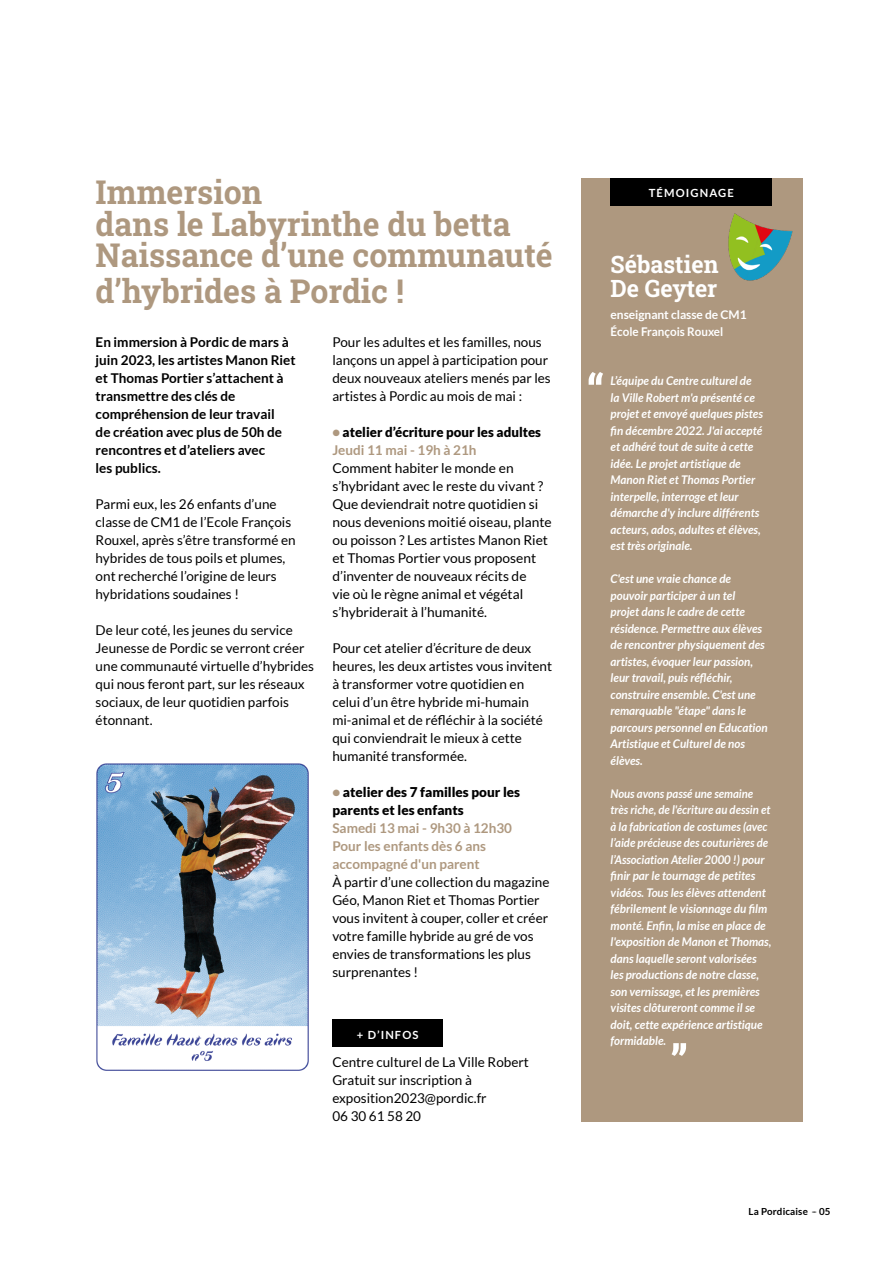
<style>
.page{position:relative;width:893px;height:1263px;background:#fff}
.page>*{position:absolute;margin:0;border:0;box-sizing:border-box;transform-origin:0 0}
.t1{font:33px/31.5px "Roboto Slab";color:#ae987f}
.t2{font:24px/24px "Roboto Slab";color:#fff}
.t3{font:13.5px/18px "Lato";color:#000}
.t4{font:700 13.5px/18px "Lato";color:#000}
.t5{font:900 13.5px/18px "Lato";color:#000}
.t6{font:700 13.5px/18px "Lato";color:#ae987f}
.t7{font:italic 700 12px/16.5px "Lato";color:#fff}
.t8{font:italic 700 12px/16.5px "Lato";color:#fff;scale:.94 1}
.t9{font:700 12px/16.5px "Lato";letter-spacing:-.005em;color:#fff}
.t10{font:700 11.25px "Lato";letter-spacing:.1em;color:#fff}
.t11{font:700 9.75px "Lato";letter-spacing:.015em;color:#000}
.s1{color:#ae987f}
.s2{font-weight:700;color:#ae987f}
.s3{font-weight:400}
</style>
<div class="page">
<div style="left:581px;top:179px;width:222px;height:943px;background:#ae987f"></div>
<div style="left:611px;top:179px;width:161px;height:27px;background:#000"></div>
<svg style="left:589px;top:372px;width:14px;height:13px"></svg>
<svg style="left:672px;top:1043px;width:14px;height:13px"></svg>
<img style="left:728px;top:213px;width:65px;height:68px">
<img style="left:96px;top:763px;width:213px;height:308px">
<div style="left:332px;top:1019px;width:111px;height:28px;background:#000"></div>
<h1 class="t1" style="left:96px;top:175px;width:459px">Immersion<br>dans le Labyrinthe du betta<br>Naissance d’une communauté</h1>
<h1 class="t1" style="left:96px;top:274px;width:310px">d’hybrides à Pordic !</h1>
<p class="t4" style="left:96px;top:333px;width:202px">En immersion à Pordic de mars à juin 2023, les artistes Manon Riet et Thomas Portier s’attachent à transmettre des clés de compréhension de leur travail<br>de création avec plus de 50h de rencontres et d’ateliers avec<br>les publics.</p>
<p class="t3" style="left:96px;top:495px;width:201px">Parmi eux, les 26 enfants d’une classe de CM1 de l’Ecole François<br>Rouxel, après s’être transformé en hybrides de tous poils et plumes, ont recherché l’origine de leurs hybridations soudaines !</p>
<p class="t3" style="left:96px;top:621px;width:220px">De leur coté, les jeunes du service<br>Jeunesse de Pordic se verront créer une communauté virtuelle d’hybrides qui nous feront part, sur les réseaux sociaux, de leur quotidien parfois étonnant.</p>
<p class="t3" style="left:332px;top:333px;width:220px">Pour les adultes et les familles, nous lançons un appel à participation pour deux nouveaux ateliers menés par les artistes à Pordic au mois de mai :</p>
<p class="t5" style="left:332px;top:423px;width:210px"><span class="s1">•</span> atelier d’écriture pour les adultes<br><span class="s2">Jeudi 11 mai - 19h à 21h</span></p>
<p class="t3" style="left:332px;top:459px;width:221px">Comment habiter le monde en s’hybridant avec le reste du vivant ?<br>Que deviendrait notre quotidien si nous devenions moitié oiseau, plante ou poisson ? Les artistes Manon Riet et Thomas Portier vous proposent d’inventer de nouveaux récits de<br>vie où le règne animal et végétal s’hybriderait à l’humanité.</p>
<p class="t3" style="left:332px;top:639px;width:221px">Pour cet atelier d’écriture de deux heures, les deux artistes vous invitent à transformer votre quotidien en celui d’un être hybride mi-humain mi-animal et de réfléchir à la société qui conviendrait le mieux à cette humanité transformée.</p>
<p class="t5" style="left:332px;top:783px;width:189px"><span class="s1">•</span> atelier des 7 familles pour les parents et les enfants</p>
<p class="t6" style="left:332px;top:819px;width:181px">Samedi 13 mai - 9h30 à 12h30<br>Pour les enfants dès 6 ans accompagné d'un parent</p>
<p class="t3" style="left:332px;top:873px;width:218px">À partir d’une collection du magazine<br>Géo, Manon Riet et Thomas Portier vous invitent à couper, coller et créer votre famille hybride au gré de vos envies de transformations les plus surprenantes !</p>
<p class="t10" style="left:357px;top:1028px;width:63px">+ D’INFOS</p>
<p class="t3" style="left:332px;top:1053px;width:198px">Centre culturel de La Ville Robert<br>Gratuit sur inscription à exposition2023@pordic.fr<br>06 30 61 58 20</p>
<p class="t10" style="left:649px;top:186px;width:87px">TÉMOIGNAGE</p>
<h2 class="t2" style="left:611px;top:251px;width:109px">Sébastien<br>De Geyter</h2>
<p class="t9" style="left:611px;top:306px;width:138px">enseignant classe de CM1<br>École François Rouxel</p>
<p class="t7" style="left:611px;top:373px;width:154px">L’équipe du Centre culturel de la Ville Robert m'a présenté ce projet et envoyé quelques pistes fin décembre 2022. J'ai accepté et adhéré tout de suite à cette idée. Le projet artistique de<br>Manon Riet et Thomas Portier interpelle, interroge et leur démarche d'y inclure différents acteurs, ados, adultes et élèves, est très originale.</p>
<p class="t7" style="left:611px;top:571px;width:159px">C'est une vraie chance de pouvoir participer à un tel<br>projet dans le cadre de cette résidence. Permettre aux élèves de rencontrer physiquement des artistes, évoquer leur passion, leur travail, puis réfléchir, construire ensemble. C'est une remarquable "étape" dans le parcours personnel en Education<br>Artistique et Culturel de nos élèves.</p>
<p class="t8" style="left:611px;top:785px;width:173px">Nous avons passé une semaine très riche, de l'écriture au dessin et à la fabrication de costumes (avec l’aide précieuse des couturières de l’Association Atelier 2000 !) pour finir par le tournage de petites vidéos. Tous les élèves attendent fébrilement le visionnage du film monté. Enfin, la mise en place de l'exposition de Manon et Thomas, dans laquelle seront valorisées les productions de notre classe, son vernissage, et les premières visites clôtureront comme il se doit, cette expérience artistique formidable.</p>
<p class="t11" style="left:749px;top:1206px;width:83px">La Pordicaise <span class="s3">--</span> 05</p>
</div>
